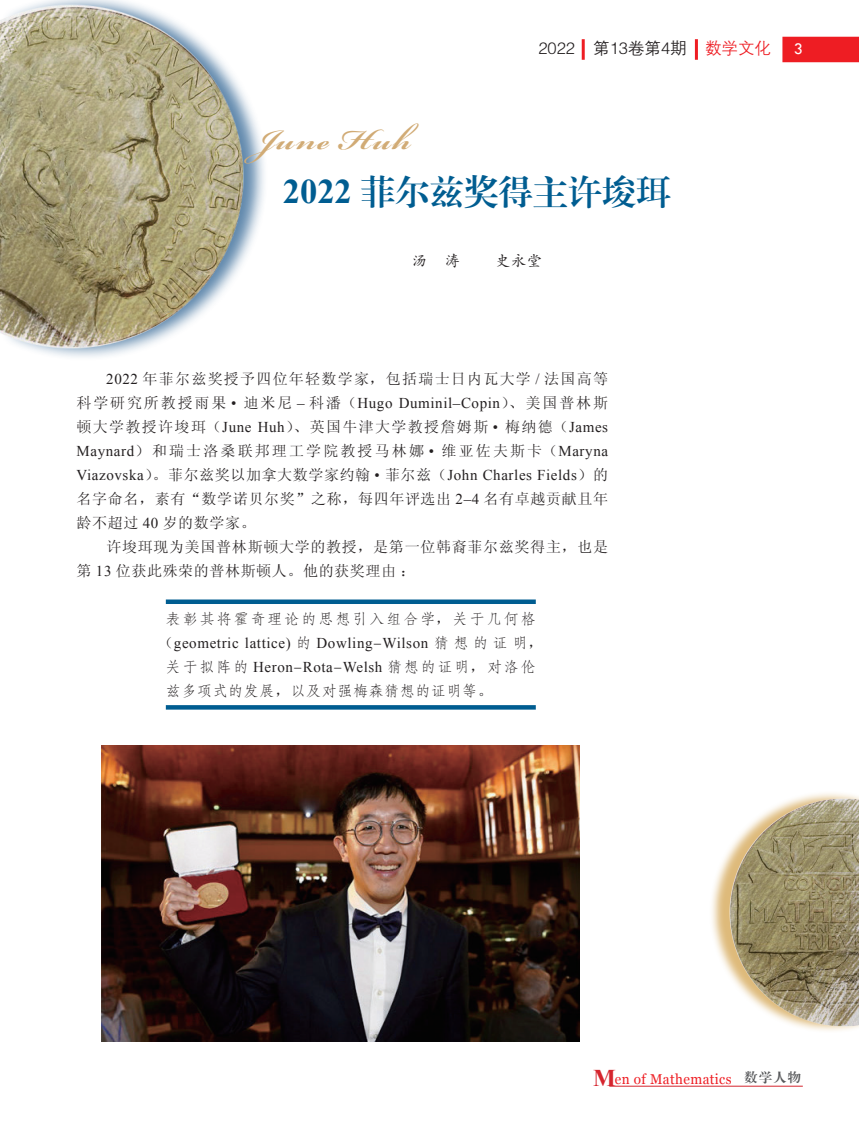
<style>
.page{position:relative;width:859px;height:1123px;background:#fff}
.page>*{position:absolute;margin:0;border:0;box-sizing:border-box;transform-origin:0 0}
.t1{font:700 45px "Bickham Script Pro";letter-spacing:.04em;color:#d1ab75}
.t2{font:34.5px "FZXBSK GBK1 0";color:#005d91}
.t3{font:16.5px "FZZDXK GBK1 0";color:#231f20}
.t4{font:16.5px "Tw Cen";color:#fff}
.t5{font:15px/24px "Sim Sun";letter-spacing:.045em;color:#231f20}
.t6{font:15px/24px "Times New Roman";letter-spacing:.04em;color:#231f20;text-align:center}
.t7{font:15px "FZFSK GBK1 0";letter-spacing:.13em;color:#231f20}
.t8{font:15px "FZFSK GBK1 0";letter-spacing:.04em;color:#231f20}
.t9{font:15px "FZKTK GBK1 0";color:#231f20}
.t10{font:14.1px "Georgia";letter-spacing:.03em;color:#ee1d23;scale:.95 1}
.s1{color:#ee1d23}
.s2{font-family:"Times New Roman";font-weight:700}
.s3{font-family:"Times New Roman"}
.s4{font-family:"Sim Sun"}
.s5{font-family:"FZFSK GBK1 0"}
.s6{font-family:"Minion Pro"}
.s7{font-family:"Times New Roman";font-weight:700;font-size:24px;color:#d5252e}
</style>
<div class="page">
<div style="left:782px;top:37px;width:77px;height:25px;background:#ee1d23"></div>
<hr style="left:695px;top:39px;width:3px;height:21px;background:#ee1d23">
<hr style="left:582px;top:39px;width:3px;height:21px;background:#ee1d23">
<hr style="left:609px;top:1085px;width:194px;height:1px;background:#d5252e">
<img style="left:101px;top:746px;width:479px;height:295px">
<img style="left:0;top:0;width:264px;height:357px">
<img style="left:712px;top:793px;width:147px;height:238px">
<div style="left:166px;top:599px;width:370px;height:5px;background:#005d91"></div>
<svg style="left:166px;top:705px;width:370px;height:4px"></svg>
<h1 class="t1" style="left:257px;top:107px;width:155px">June Huh</h1>
<p class="t3" style="left:538px;top:40px;width:234px">2022 第13卷第4期 <span class="s1">数学文化</span></p>
<p class="t4" style="left:794px;top:39px;width:11px">3</p>
<h2 class="t2" style="left:283px;top:173px;width:390px"><span class="s2">2022</span> 菲尔兹奖得主许埈珥</h2>
<p class="t9" style="left:412px;top:253px;width:50px">汤 涛</p>
<p class="t9" style="left:496px;top:253px;width:48px">史永堂</p>
<p class="t5" style="left:77px;top:367px;width:533px;text-align:justify;text-indent:30px"><span class="s3">2022</span> 年菲尔兹奖授予四位年轻数学家，包括瑞士日内瓦大学 <span class="s3">/</span> 法国高等科学研究所教授雨果 <span class="s3">•</span> 迪米尼 <span class="s3">–</span> 科潘（<span class="s3">Hugo Duminil–Copin</span>）、美国普林斯顿大学教授许埈珥（<span class="s3">June Huh</span>）、英国牛津大学教授詹姆斯 <span class="s3">•</span> 梅纳德（<span class="s3">James Maynard</span>）和瑞士洛桑联邦理工学院教授马林娜 <span class="s3">•</span> 维亚佐夫斯卡（<span class="s3">Maryna</span></p>
<p class="t6" style="left:77px;top:463px;width:533px">Viazovska<span class="s4">）。菲尔兹奖以加拿大数学家约翰</span> • <span class="s4">菲尔兹（</span>John Charles Fields<span class="s4">）的</span></p>
<p class="t5" style="left:77px;top:487px;width:533px">名字命名，素有“数学诺贝尔奖”之称，每四年评选出 <span class="s3">2–4</span> 名有卓越贡献且年龄不超过 <span class="s3">40</span> 岁的数学家。</p>
<p class="t5" style="left:77px;top:535px;width:533px;text-indent:30px">许埈珥现为美国普林斯顿大学的教授，是第一位韩裔菲尔兹奖得主，也是第 <span class="s3">13</span> 位获此殊荣的普林斯顿人。他的获奖理由：</p>
<p class="t7" style="left:166px;top:611px;width:371px">表彰其将霍奇理论的思想引入组合学<span class="s4">，</span>关于几何格</p>
<p class="t6" style="left:158px;top:631px;width:386px"><span class="s4">（</span>geometric lattice) <span class="s5">的</span> Dowling<span class="s6">−</span>Wilson <span class="s5">猜想的证明</span><span class="s4">，</span><span class="s5">关于拟阵的</span> Heron<span class="s6">−</span>Rota<span class="s6">−</span>Welsh <span class="s5">猜想的证明</span><span class="s4">，</span><span class="s5">对洛伦</span></p>
<p class="t8" style="left:166px;top:683px;width:328px">兹多项式的发展<span class="s4">，</span>以及对强梅森猜想的证明等<span class="s4">。</span></p>
<p class="t10" style="left:593px;top:1069px;width:220px"><span class="s7">M</span>en of Mathematics <sup>数学人物</sup></p>
</div>
